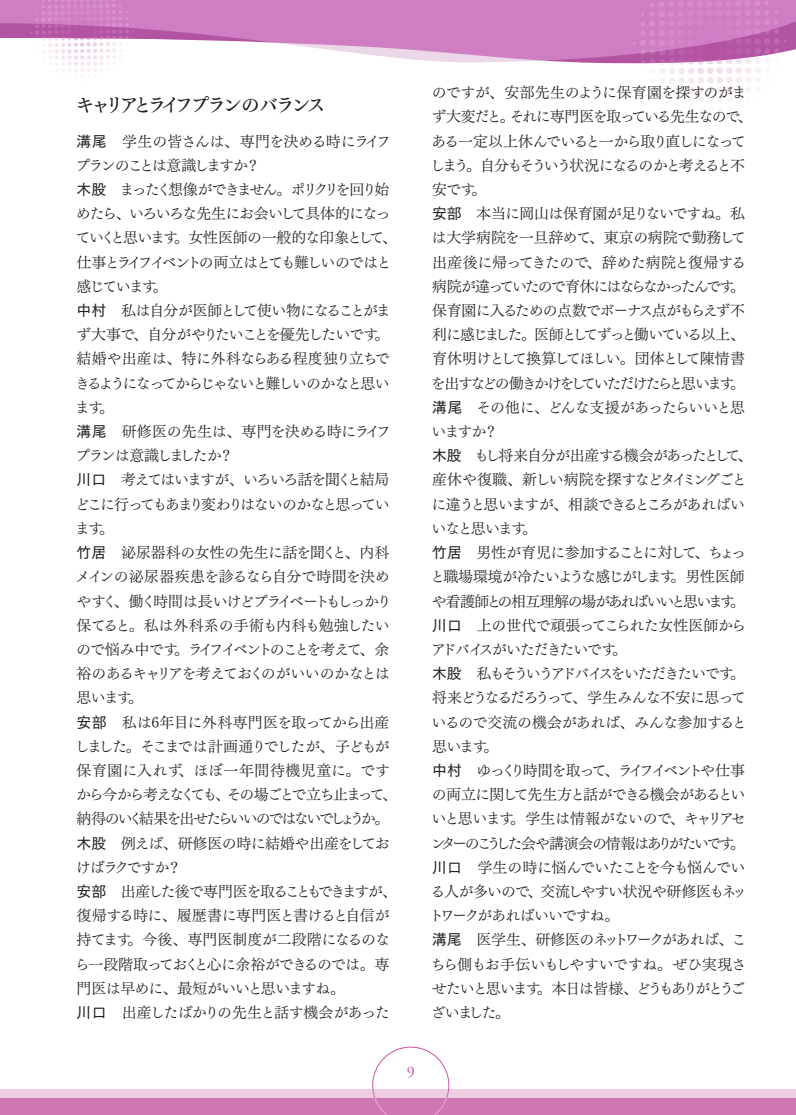
<style>
.page{position:relative;width:796px;height:1115px;background:#fff}
.page>*{position:absolute;margin:0;border:0;box-sizing:border-box;transform-origin:0 0}
.t1{font:19.2px "Tsuku Min Pr 5 D";letter-spacing:-.195em;color:#231f20}
.t2{font:15.9px "Adobe Garamond";color:#c656a0}
.t3{font:14.85px/24.2px "Tsuku Min Pr 5 R";letter-spacing:-.08em;color:#231f20}
.s1{font-family:"Tsuku Go Pro D"}
</style>
<div class="page">
<svg style="left:0;top:0;width:795px;height:62px;fill:#cf7ec3"></svg>
<svg style="left:30px;top:0;width:103px;height:72px"></svg>
<svg style="left:632px;top:0;width:154px;height:102px"></svg>
<div style="left:0;top:1089px;width:795px;height:25px;background:#eecce2"></div>
<div style="left:0;top:1097px;width:795px;height:17px;background:#ce77b1"></div>
<svg style="left:372px;top:1046px;width:77px;height:68px"></svg>
<p class="t1" style="left:75px;top:87px;width:252px">キャリアとライフプランのバランス</p>
<p class="t3" style="left:75px;top:127px;width:323px"><span class="s1">溝尾</span>　学生の皆さんは、専門を決める時にライフプランのことは意識しますか？<br><span class="s1">木股</span>　まったく想像ができません。ポリクリを回り始めたら、いろいろな先生にお会いして具体的になっていくと思います。女性医師の一般的な印象として、仕事とライフイベントの両立はとても難しいのではと感じています。<br><span class="s1">中村</span>　私は自分が医師として使い物になることがまず大事で、自分がやりたいことを優先したいです。結婚や出産は、特に外科ならある程度独り立ちできるようになってからじゃないと難しいのかなと思います。<br><span class="s1">溝尾</span>　研修医の先生は、専門を決める時にライフプランは意識しましたか？<br><span class="s1">川口</span>　考えてはいますが、いろいろ話を聞くと結局どこに行ってもあまり変わりはないのかなと思っています。<br><span class="s1">竹居</span>　泌尿器科の女性の先生に話を聞くと、内科メインの泌尿器疾患を診るなら自分で時間を決めやすく、働く時間は長いけどプライベートもしっかり保てると。私は外科系の手術も内科も勉強したいので悩み中です。ライフイベントのことを考えて、余裕のあるキャリアを考えておくのがいいのかなとは思います。<br><span class="s1">安部</span>　私は6年目に外科専門医を取ってから出産しました。そこまでは計画通りでしたが、子どもが保育園に入れず、ほぼ一年間待機児童に。ですから今から考えなくても、その場ごとで立ち止まって、納得のいく結果を出せたらいいのではないでしょうか。<span class="s1">木股</span>　例えば、研修医の時に結婚や出産をしておけばラクですか？<br><span class="s1">安部</span>　出産した後で専門医を取ることもできますが、復帰する時に、履歴書に専門医と書けると自信が持てます。今後、専門医制度が二段階になるのなら一段階取っておくと心に余裕ができるのでは。専門医は早めに、最短がいいと思いますね。<br><span class="s1">川口</span>　出産したばかりの先生と話す機会があった</p>
<p class="t3" style="left:429px;top:79px;width:324px">のですが、安部先生のように保育園を探すのがまず大変だと。それに専門医を取っている先生なので、ある一定以上休んでいると一から取り直しになってしまう。自分もそういう状況になるのかと考えると不安です。<br><span class="s1">安部</span>　本当に岡山は保育園が足りないですね。私は大学病院を一旦辞めて、東京の病院で勤務して出産後に帰ってきたので、辞めた病院と復帰する病院が違っていたので育休にはならなかったんです。保育園に入るための点数でボーナス点がもらえず不利に感じました。医師としてずっと働いている以上、育休明けとして換算してほしい。団体として陳情書を出すなどの働きかけをしていただけたらと思います。<span class="s1">溝尾</span>　その他に、どんな支援があったらいいと思いますか？<br><span class="s1">木股</span>　もし将来自分が出産する機会があったとして、産休や復職、新しい病院を探すなどタイミングごとに違うと思いますが、相談できるところがあればいいなと思います。<br><span class="s1">竹居</span>　男性が育児に参加することに対して、ちょっと職場環境が冷たいような感じがします。男性医師や看護師との相互理解の場があればいいと思います。<span class="s1">川口</span>　上の世代で頑張ってこられた女性医師からアドバイスがいただきたいです。<br><span class="s1">木股</span>　私もそういうアドバイスをいただきたいです。将来どうなるだろうって、学生みんな不安に思っているので交流の機会があれば、みんな参加すると思います。<br><span class="s1">中村</span>　ゆっくり時間を取って、ライフイベントや仕事の両立に関して先生方と話ができる機会があるといいと思います。学生は情報がないので、キャリアセンターのこうした会や講演会の情報はありがたいです。<span class="s1">川口</span>　学生の時に悩んでいたことを今も悩んでいる人が多いので、交流しやすい状況や研修医もネットワークがあればいいですね。<br><span class="s1">溝尾</span>　医学生、研修医のネットワークがあれば、こちら側もお手伝いもしやすいですね。ぜひ実現させたいと思います。本日は皆様、どうもありがとうございました。</p>
<p class="t2" style="left:406px;top:1063px;width:9px">9</p>
</div>
